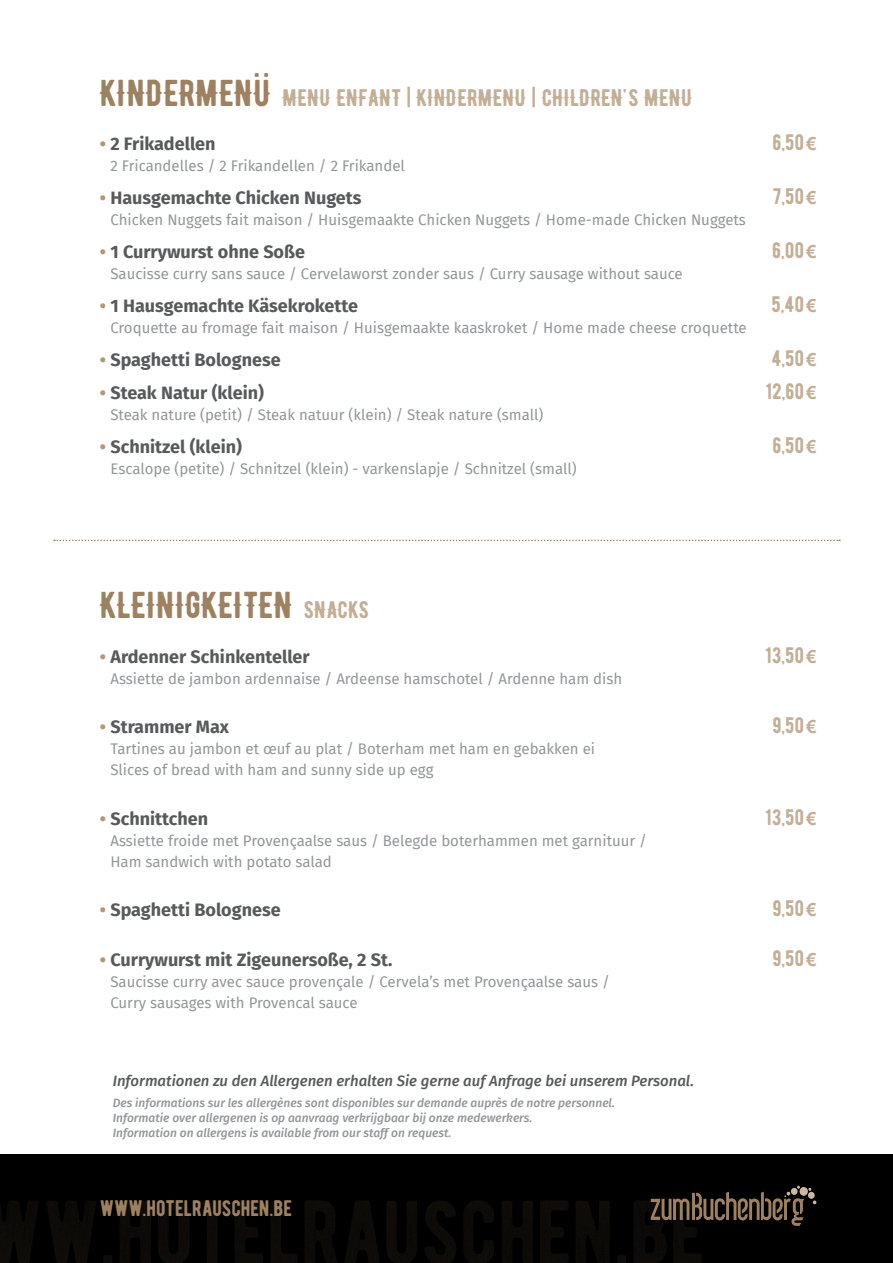
<style>
.page{position:relative;width:893px;height:1263px;background:#fff}
.page>*{position:absolute;margin:0;border:0;box-sizing:border-box;transform-origin:0 0}
.t1{font:37.5px "BERNIERREGULAR";color:#9d8161}
.t2{font:24px "BERNIERREGULAR";color:#c3ae96}
.t3{font:22.5px "BERNIERREGULAR";color:#c3ae96}
.t4{font:22.5px "BERNIERREGULAR";color:#9d8161}
.t5{font:700 18px "Fira Sans";color:#58595b}
.t6{font:15px/21px "Fira Sans";color:#939598}
.t7{font:italic 500 15px "Fira Sans";color:#58595b}
.t8{font:italic 500 12px/15px "Fira Sans";color:#939598}
.s1{font-size:37.5px;color:#9d8161}
.s2{color:#b0977a}
.s3{font-family:"Arial";font-weight:700;font-size:18px}
.s4{font-size:24px;color:#c3ae96}
</style>
<div class="page">
<svg style="left:54px;top:540px;width:786px;height:1px"></svg>
<div style="left:0;top:1154px;width:893px;height:109px;background:#000"></div>
<svg style="left:651px;top:1186px;width:165px;height:40px"></svg>
<h1 class="t1" style="left:299px;top:72px;width:8px;rotate:90deg">:</h1>
<h2 class="t2" style="left:100px;top:78px;width:594px"><span class="s1">KINDERMENU</span> MENU ENFANT | KINDERMENU | CHILDREN'S MENU</h2>
<p class="t5" style="left:100px;top:128px;width:117px"><span class="s2">•</span> 2 Frikadellen</p>
<h3 class="t3" style="left:772px;top:123px;width:45px">6,50<span class="s3">€</span></h3>
<p class="t6" style="left:110px;top:155px;width:296px">2 Fricandelles / 2 Frikandellen / 2 Frikandel</p>
<p class="t5" style="left:100px;top:182px;width:263px"><span class="s2">•</span> Hausgemachte Chicken Nugets</p>
<h3 class="t3" style="left:772px;top:177px;width:46px">7,50<span class="s3">€</span></h3>
<p class="t6" style="left:110px;top:209px;width:637px">Chicken Nuggets fait maison / Huisgemaakte Chicken Nuggets / Home-made Chicken Nuggets</p>
<p class="t5" style="left:100px;top:236px;width:207px"><span class="s2">•</span> 1 Currywurst ohne Soße</p>
<h3 class="t3" style="left:772px;top:231px;width:46px">6,00<span class="s3">€</span></h3>
<p class="t6" style="left:110px;top:263px;width:574px">Saucisse curry sans sauce / Cervelaworst zonder saus / Curry sausage without sauce</p>
<p class="t5" style="left:100px;top:290px;width:260px"><span class="s2">•</span> 1 Hausgemachte Käsekrokette</p>
<h3 class="t3" style="left:771px;top:285px;width:47px">5,40<span class="s3">€</span></h3>
<p class="t6" style="left:110px;top:317px;width:638px">Croquette au fromage fait maison / Huisgemaakte kaaskroket / Home made cheese croquette</p>
<p class="t5" style="left:100px;top:344px;width:182px"><span class="s2">•</span> Spaghetti Bolognese</p>
<h3 class="t3" style="left:771px;top:339px;width:47px">4,50<span class="s3">€</span></h3>
<p class="t5" style="left:100px;top:377px;width:166px"><span class="s2">•</span> Steak Natur (klein)</p>
<h3 class="t3" style="left:765px;top:372px;width:52px">12,60<span class="s3">€</span></h3>
<p class="t6" style="left:110px;top:404px;width:435px">Steak nature (petit) / Steak natuur (klein) / Steak nature (small)</p>
<p class="t5" style="left:100px;top:431px;width:144px"><span class="s2">•</span> Schnitzel (klein)</p>
<h3 class="t3" style="left:772px;top:426px;width:45px">6,50<span class="s3">€</span></h3>
<p class="t6" style="left:110px;top:458px;width:468px">Escalope (petite) / Schnitzel (klein) - varkenslapje / Schnitzel (small)</p>
<h1 class="t1" style="left:100px;top:574px;width:271px">KLEINIGKEITEN <span class="s4">SNACKS</span></h1>
<p class="t5" style="left:100px;top:641px;width:211px"><span class="s2">•</span> Ardenner Schinkenteller</p>
<h3 class="t3" style="left:765px;top:636px;width:53px">13,50<span class="s3">€</span></h3>
<p class="t6" style="left:110px;top:667px;width:513px">Assiette de jambon ardennaise / Ardeense hamschotel / Ardenne ham dish</p>
<p class="t5" style="left:100px;top:712px;width:131px"><span class="s2">•</span> Strammer Max</p>
<h3 class="t3" style="left:772px;top:707px;width:46px">9,50<span class="s3">€</span></h3>
<p class="t6" style="left:110px;top:738px;width:486px">Tartines au jambon et œuf au plat / Boterham met ham en gebakken ei<br>Slices of bread with ham and sunny side up egg</p>
<p class="t5" style="left:100px;top:803px;width:110px"><span class="s2">•</span> Schnittchen</p>
<h3 class="t3" style="left:765px;top:798px;width:53px">13,50<span class="s3">€</span></h3>
<p class="t6" style="left:110px;top:829px;width:538px">Assiette froide met Provençaalse saus / Belegde boterhammen met garnituur /<br>Ham sandwich with potato salad</p>
<p class="t5" style="left:100px;top:895px;width:182px"><span class="s2">•</span> Spaghetti Bolognese</p>
<h3 class="t3" style="left:772px;top:890px;width:46px">9,50<span class="s3">€</span></h3>
<p class="t5" style="left:100px;top:944px;width:294px"><span class="s2">•</span> Currywurst mit Zigeunersoße, 2 St.</p>
<h3 class="t3" style="left:772px;top:939px;width:46px">9,50<span class="s3">€</span></h3>
<p class="t6" style="left:110px;top:970px;width:501px">Saucisse curry avec sauce provençale / Cervela’s met Provençaalse saus /<br>Curry sausages with Provencal sauce</p>
<p class="t7" style="left:113px;top:1069px;width:583px">Informationen zu den Allergenen erhalten Sie gerne auf Anfrage bei unserem Personal.</p>
<p class="t8" style="left:113px;top:1095px;width:504px">Des informations sur les allergènes sont disponibles sur demande auprès de notre personnel.<br>Informatie over allergenen is op aanvraag verkrijgbaar bij onze medewerkers.<br>Information on allergens is available from our staff on request.</p>
<h3 class="t4" style="left:100px;top:1190px;width:194px">WWW.HOTELRAUSCHEN.BE</h3>
</div>
